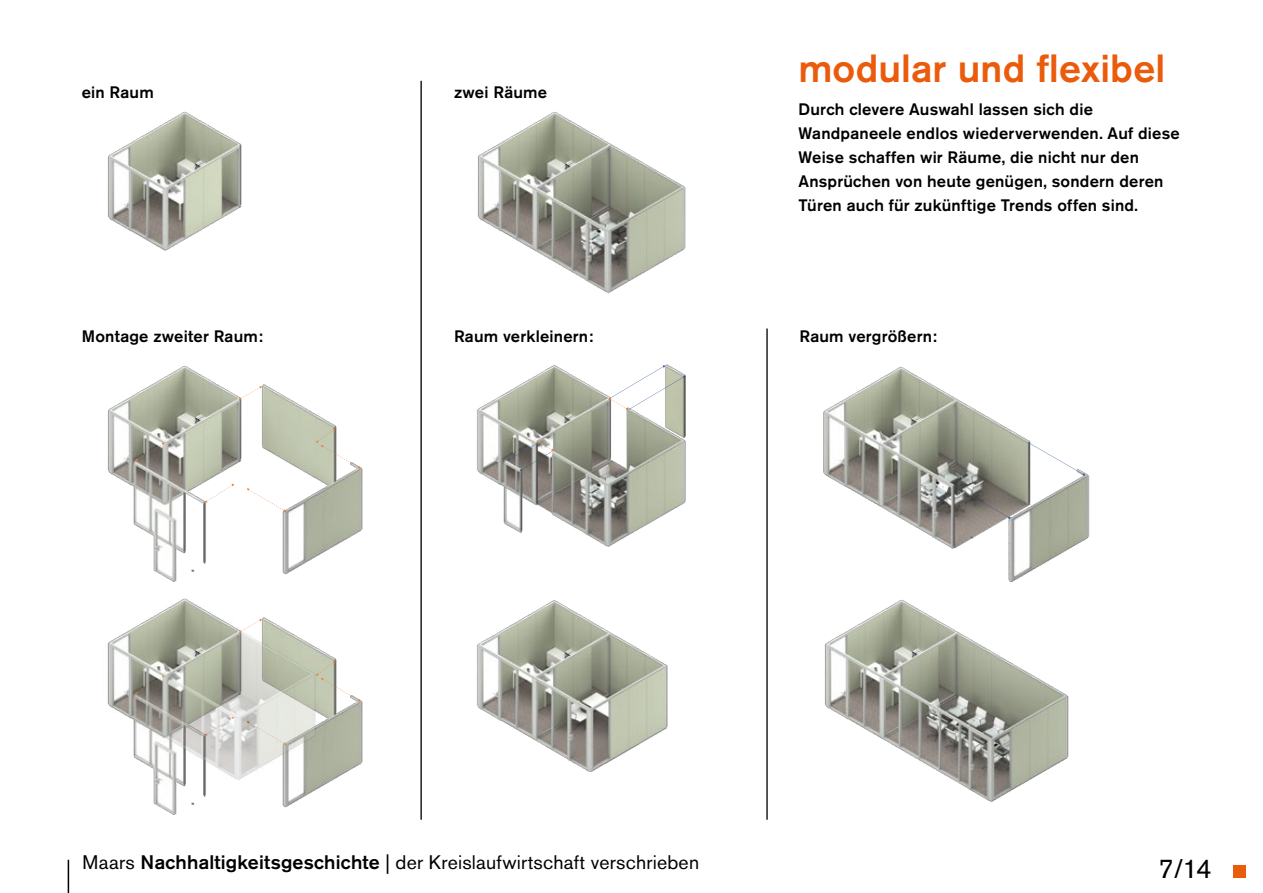
<style>
.page{position:relative;width:1263px;height:893px;background:#fff}
.page>*{position:absolute;margin:0;border:0;box-sizing:border-box;transform-origin:0 0}
.t1{font:500 39px "Akzidenz Grotesk BE";letter-spacing:.005em;color:#ea5b0b}
.t2{font:27px "Akzidenz Grotesk BE";color:#000}
.t3{font:19.5px "Akzidenz Grotesk BE";letter-spacing:.01em;color:#000}
.t4{font:500 16.5px/24px "Akzidenz Grotesk BE";letter-spacing:.015em;color:#000}
.s1{font-weight:500}
</style>
<div class="page">
<img style="left:108px;top:111px;width:134px;height:140px">
<img style="left:108px;top:365px;width:255px;height:217px">
<svg style="left:239px;top:386px;width:23px;height:14px"></svg>
<svg style="left:135px;top:442px;width:30px;height:19px"></svg>
<svg style="left:205px;top:484px;width:29px;height:19px"></svg>
<svg style="left:316px;top:428px;width:45px;height:41px"></svg>
<svg style="left:247px;top:488px;width:40px;height:24px"></svg>
<img style="left:107px;top:598px;width:256px;height:217px">
<img style="left:478px;top:111px;width:208px;height:183px">
<img style="left:477px;top:364px;width:209px;height:183px">
<svg style="left:608px;top:365px;width:78px;height:45px"></svg>
<svg style="left:508px;top:441px;width:46px;height:30px"></svg>
<img style="left:477px;top:600px;width:191px;height:172px">
<img style="left:823px;top:366px;width:267px;height:216px">
<svg style="left:1027px;top:442px;width:58px;height:34px"></svg>
<svg style="left:953px;top:485px;width:58px;height:34px;background:#7b7771"></svg>
<img style="left:825px;top:599px;width:244px;height:203px">
<hr style="left:420px;top:81px;width:2px;height:739px;background:#1e211a">
<hr style="left:766px;top:329px;width:2px;height:491px;background:#1e211a">
<div style="left:1233px;top:865px;width:13px;height:13px;background:#ea5b0b"></div>
<hr style="left:68px;top:860px;width:1px;height:33px;background:#000">
<p class="t4" style="left:82px;top:80px;width:74px">ein Raum</p>
<p class="t4" style="left:454px;top:80px;width:95px">zwei Räume</p>
<h1 class="t1" style="left:798px;top:44px;width:368px">modular und flexibel</h1>
<p class="t4" style="left:798px;top:97px;width:383px">Durch clevere Auswahl lassen sich die Wandpaneele endlos wiederverwenden. Auf diese Weise schaffen wir Räume, die nicht nur den Ansprüchen von heute genügen, sondern deren Türen auch für zukünftige Trends offen sind.</p>
<p class="t4" style="left:82px;top:324px;width:183px">Montage zweiter Raum:</p>
<p class="t4" style="left:454px;top:324px;width:141px">Raum verkleinern:</p>
<p class="t4" style="left:799px;top:324px;width:139px">Raum vergrößern:</p>
<p class="t3" style="left:83px;top:850px;width:618px">Maars <span class="s1">Nachhaltigkeitsgeschichte</span> | der Kreislaufwirtschaft verschrieben</p>
<h2 class="t2" style="left:1158px;top:852px;width:55px">7/14</h2>
</div>
